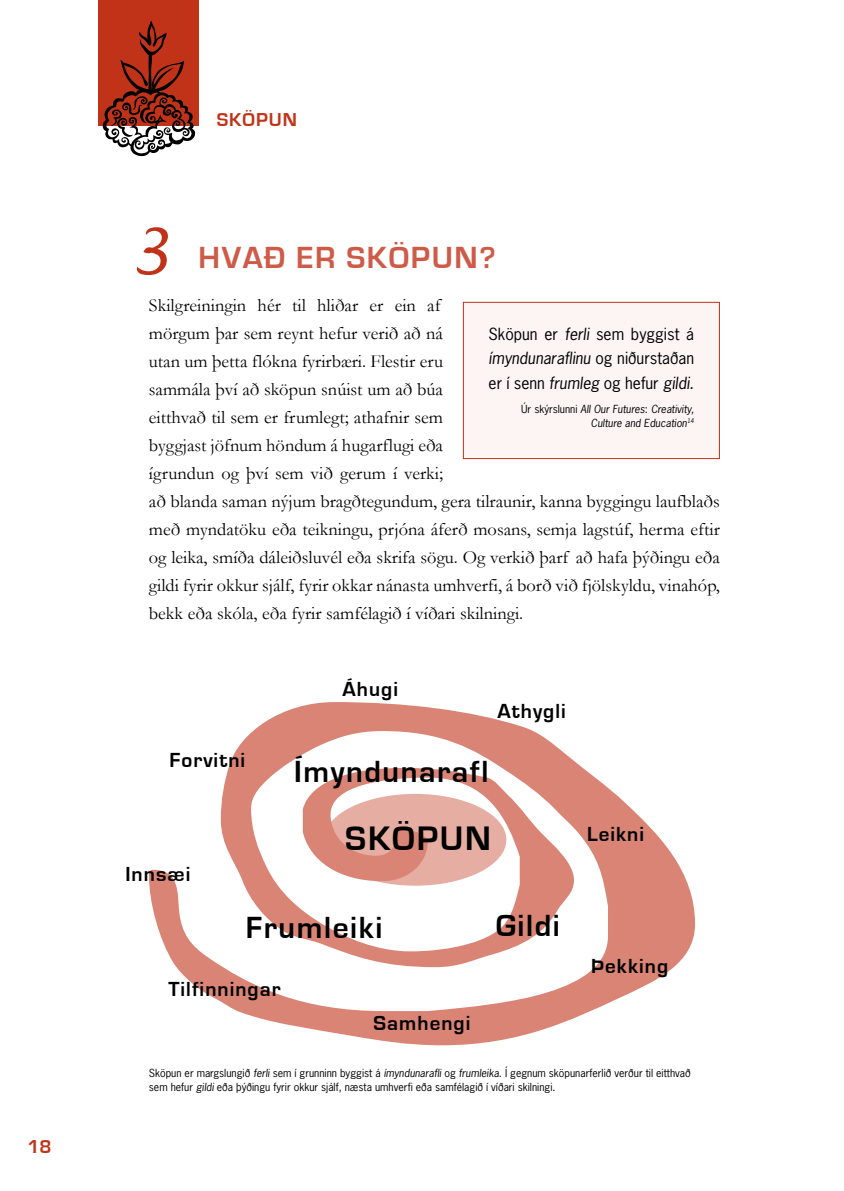
<style>
.page{position:relative;width:844px;height:1191px;background:#fff}
.page>*{position:absolute;margin:0;border:0;box-sizing:border-box;transform-origin:0 0}
.t1{font:italic 63px "Lucida Handwriting";color:#c13319}
.t2{font:700 35px "Eurostile";color:#000}
.t3{font:700 31.5px "Eurostile";letter-spacing:.05em;color:#000}
.t4{font:700 31.5px "Eurostile";color:#ce5b47}
.t5{font:700 21px "Eurostile";letter-spacing:.05em;color:#000}
.t6{font:700 19.25px "Eurostile";letter-spacing:.05em;color:#c13319}
.t7{font:18.38px/28px "Garamond";color:#000}
.t8{font:15.75px/24.5px "News Gothic Std";color:#000;text-align:justify}
.t9{font:10.5px/14px "News Gothic Std";color:#000}
.t10{font:italic 10.5px/14px "News Gothic Std";color:#000;text-align:right}
.s1{font-style:italic}
.s2{font-style:normal}
</style>
<div class="page">
<div style="left:98px;top:0;width:100px;height:126px;background:#c13319"></div>
<svg style="left:103px;top:21px;width:92px;height:135px"></svg>
<svg style="left:149px;top:702px;width:545px;height:343px"></svg>
<div style="left:463px;top:302px;width:256px;height:156px;background:#fcf5f4"></div>
<div style="left:463px;top:302px;width:256px;height:157px;border:1px solid #c13319"></div>
<p class="t6" style="left:27px;top:1136px;width:26px">18</p>
<p class="t6" style="left:217px;top:109px;width:82px">SKÖPUN</p>
<h1 class="t1" style="left:128px;top:213px;width:44px">3</h1>
<h3 class="t4" style="left:198px;top:241px;width:171px">Hvað er sköpun</h3>
<h3 class="t4" style="left:479px;top:241px;width:18px">?</h3>
<p class="t7" style="left:149px;top:291px;width:572px">Skilgreiningin hér til hliðar er ein af<br>mörgum þar sem reynt hefur verið að ná<br>utan um þetta flókna fyrirbæri. Flestir eru<br>sammála því að sköpun snúist um að búa<br>eitthvað til sem er frumlegt; athafnir sem<br>byggjast jöfnum höndum á hugarflugi eða<br>ígrundun og því sem við gerum í verki;<br>að blanda saman nýjum bragðtegundum, gera tilraunir, kanna byggingu laufblaðs með myndatöku eða teikningu, prjóna áferð mosans, semja lagstúf, herma eftir og leika, smíða dáleiðsluvél eða skrifa sögu. Og verkið þarf að hafa þýðingu eða gildi fyrir okkur sjálf, fyrir okkar nánasta umhverfi, á borð við fjölskyldu, vinahóp, bekk eða skóla, eða fyrir samfélagið í víðari skilningi.</p>
<p class="t8" style="left:488px;top:321px;width:207px">Sköpun er <span class="s1">ferli</span> sem byggist á <span class="s1">ímyndunaraflinu</span> og niðurstaðan er í senn <span class="s1">frumleg</span> og hefur <span class="s1">gildi</span>.</p>
<p class="t10" style="left:521px;top:402px;width:174px"><span class="s2">Úr skýrslunni</span> All Our Futures<span class="s2">:</span> Creativity,<br>Culture and Education<sup>14</sup></p>
<p class="t5" style="left:169px;top:749px;width:77px">Forvitni</p>
<p class="t5" style="left:125px;top:862px;width:66px">Innsæi</p>
<p class="t5" style="left:342px;top:677px;width:57px">Áhugi</p>
<p class="t5" style="left:497px;top:699px;width:70px">Athygli</p>
<h3 class="t3" style="left:294px;top:754px;width:196px">Ímyndunarafl</h3>
<h2 class="t2" style="left:345px;top:819px;width:48px">Sköpun</h2>
<h3 class="t3" style="left:246px;top:910px;width:138px">Frumleiki</h3>
<h3 class="t3" style="left:495px;top:908px;width:66px">Gildi</h3>
<p class="t5" style="left:168px;top:977px;width:114px">Tilfinningar</p>
<p class="t5" style="left:373px;top:1012px;width:98px">Samhengi</p>
<p class="t5" style="left:587px;top:823px;width:58px">Leikni</p>
<p class="t5" style="left:591px;top:955px;width:78px">Þekking</p>
<p class="t9" style="left:149px;top:1066px;width:543px">Sköpun er margslungið <span class="s1">ferli</span> sem í grunninn byggist á <span class="s1">ímyndunarafli</span> og <span class="s1">frumleika</span>. Í gegnum sköpunarferlið verður til eitthvað sem hefur <span class="s1">gildi</span> eða þýðingu fyrir okkur sjálf, næsta umhverfi eða samfélagið í víðari skilningi.</p>
</div>
